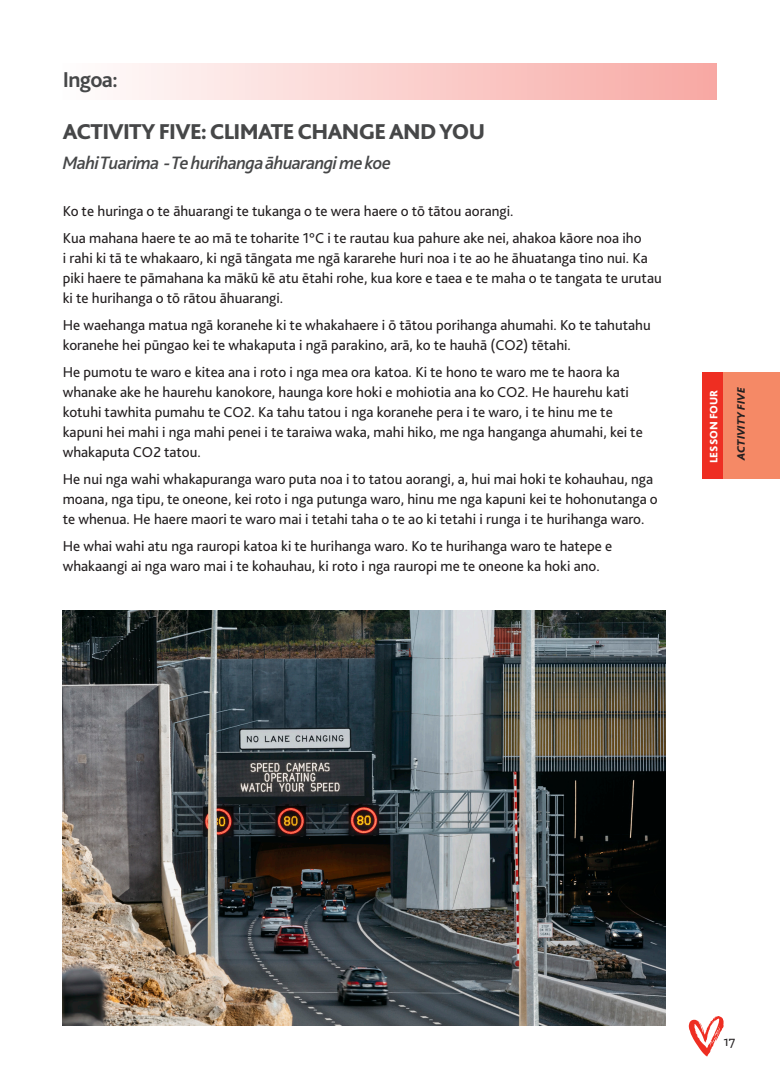
<style>
.page{position:relative;width:780px;height:1088px;background:#fff}
.page>*{position:absolute;margin:0;border:0;box-sizing:border-box;transform-origin:0 0}
.t1{font:800 22.5px "Bliss";letter-spacing:-.03em;color:#464748}
.t2{font:700 22.5px "Bliss";letter-spacing:-.03em;color:#464748}
.t3{font:italic 500 18.75px "Bliss";letter-spacing:-.03em;color:#464748}
.t4{font:15px/20px "Bliss";color:#231f20}
.t5{font:15px "National";color:#231f20}
.t6{font:italic 800 11.25px "Bliss";color:#231f20}
.t7{font:800 11.25px "Bliss";color:#fff}
</style>
<div class="page">
<svg style="left:688px;top:1016px;width:35px;height:40px"></svg>
<img style="left:63px;top:610px;width:602px;height:415px">
<div style="left:702px;top:372px;width:29px;height:107px;background:#ee2e22"></div>
<div style="left:723px;top:372px;width:56px;height:107px;background:#f58966"></div>
<div style="left:63px;top:63px;width:654px;height:36px;background:linear-gradient(to right,#fefdfd,#f8a8a3)"></div>
<h3 class="t2" style="left:63px;top:65px;width:56px">Ingoa:</h3>
<h3 class="t1" style="left:63px;top:118px;width:424px">ACTIVITY FIVE: CLIMATE CHANGE AND YOU</h3>
<h3 class="t3" style="left:63px;top:151px;width:330px">Mahi Tuarima - Te hurihanga āhuarangi me koe</h3>
<p class="t4" style="left:63px;top:201px;width:452px">Ko te huringa o te āhuarangi te tukanga o te wera haere o tō tātou aorangi.</p>
<p class="t4" style="left:63px;top:228px;width:600px">Kua mahana haere te ao mā te toharite 1°C i te rautau kua pahure ake nei, ahakoa kāore noa iho<br>i rahi ki tā te whakaaro, ki ngā tāngata me ngā kararehe huri noa i te ao he āhuatanga tino nui. Ka piki haere te pāmahana ka mākū kē atu ētahi rohe, kua kore e taea e te maha o te tangata te urutau ki te hurihanga o tō rātou āhuarangi.</p>
<p class="t4" style="left:63px;top:315px;width:589px">He waehanga matua ngā koranehe ki te whakahaere i ō tātou porihanga ahumahi. Ko te tahutahu koranehe hei pūngao kei te whakaputa i ngā parakino, arā, ko te hauhā (CO2) tētahi.</p>
<p class="t4" style="left:63px;top:362px;width:581px">He pumotu te waro e kitea ana i roto i nga mea ora katoa. Ki te hono te waro me te haora ka whanake ake he haurehu kanokore, haunga kore hoki e mohiotia ana ko CO2. He haurehu kati kotuhi tawhita pumahu te CO2. Ka tahu tatou i nga koranehe pera i te waro, i te hinu me te kapuni hei mahi i nga mahi penei i te taraiwa waka, mahi hiko, me nga hanganga ahumahi, kei te whakaputa CO2 tatou.</p>
<p class="t4" style="left:63px;top:469px;width:596px">He nui nga wahi whakapuranga waro puta noa i to tatou aorangi, a, hui mai hoki te kohauhau, nga moana, nga tipu, te oneone, kei roto i nga putunga waro, hinu me nga kapuni kei te hohonutanga o te whenua. He haere maori te waro mai i tetahi taha o te ao ki tetahi i runga i te hurihanga waro.</p>
<p class="t4" style="left:63px;top:536px;width:551px">He whai wahi atu nga rauropi katoa ki te hurihanga waro. Ko te hurihanga waro te hatepe e whakaangi ai nga waro mai i te kohauhau, ki roto i nga rauropi me te oneone ka hoki ano.</p>
<p class="t7" style="left:706px;top:463px;width:75px;rotate:-90deg">LESSON FOUR</p>
<p class="t6" style="left:734px;top:460px;width:74px;rotate:-90deg">ACTIVITY FIVE</p>
<p class="t5" style="left:723px;top:1032px;width:13px">17</p>
</div>
